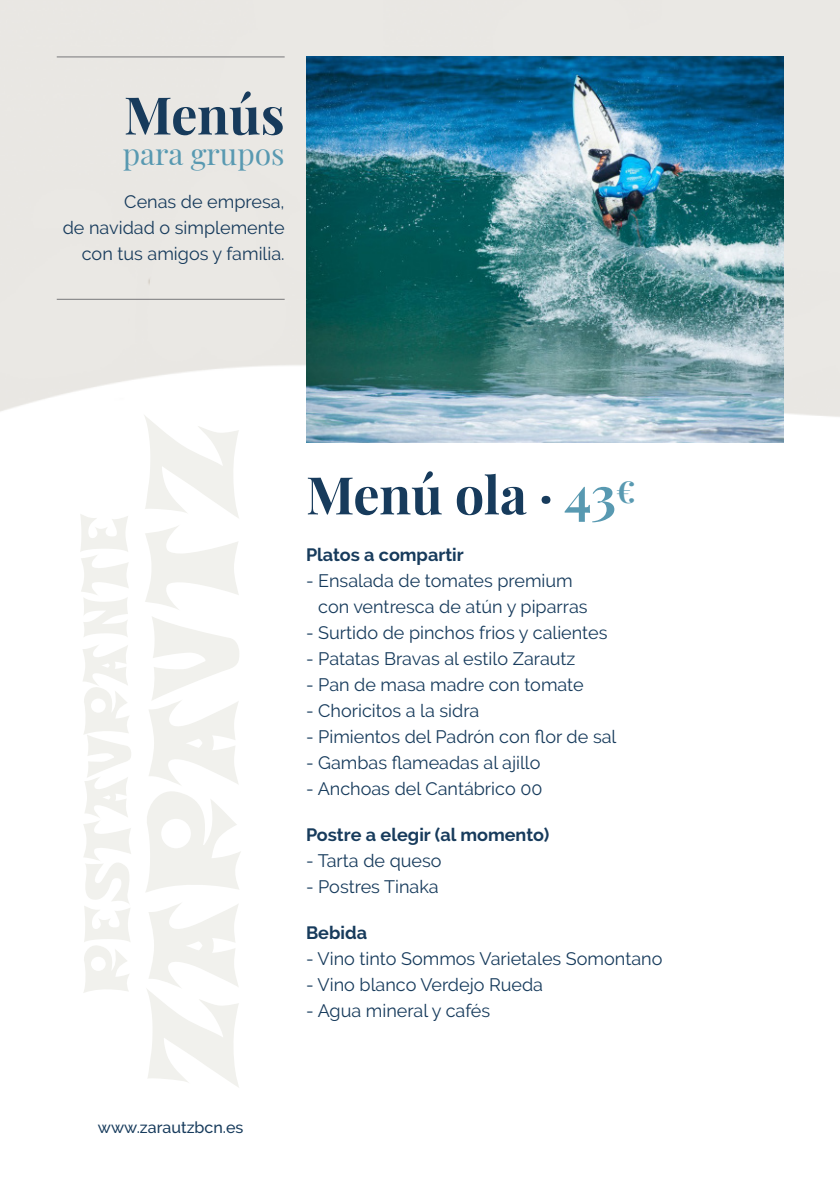
<style>
.page{position:relative;width:840px;height:1191px;background:#fff}
.page>*{position:absolute;margin:0;border:0;box-sizing:border-box;transform-origin:0 0}
.t1{font:700 52px "Playfair Display";letter-spacing:-.005em;color:#173b5c}
.t2{font:30px "Playfair Display";color:#5899b1}
.t3{font:18px/26px "Raleway";color:#173b5c;text-align:right}
.t4{font:700 18px "Raleway";color:#173b5c}
.t5{font:500 16px "Raleway";color:#173b5c}
.s1{color:#5899b1}
</style>
<div class="page">
<img style="left:0;top:0;width:839px;height:443px">
<svg style="left:147px;top:903px;width:92px;height:184px"></svg>
<svg style="left:143px;top:414px;width:98px;height:478px"></svg>
<svg style="left:83px;top:645px;width:48px;height:348px"></svg>
<svg style="left:80px;top:514px;width:49px;height:123px"></svg>
<hr style="left:57px;top:57px;width:227px;height:1px;background:#77777a">
<hr style="left:57px;top:299px;width:227px;height:1px;background:#77777a">
<img style="left:306px;top:57px;width:476px;height:385px">
<p class="t1" style="left:124px;top:74px;width:162px">Menús</p>
<p class="t2" style="left:123px;top:130px;width:163px">para grupos</p>
<p class="t3" style="left:124px;top:189px;width:162px">Cenas de empresa,</p>
<p class="t3" style="left:63px;top:215px;width:223px">de navidad o simplemente con tus amigos y familia.</p>
<p class="t5" style="left:98px;top:1118px;width:147px">www.zarautzbcn.es</p>
<p class="t1" style="left:306px;top:454px;width:331px">Menú ola · <span class="s1">43</span><sup>€</sup></p>
<p class="t4" style="left:306px;top:544px;width:159px">Platos a compartir</p>
<p class="t3" style="left:306px;top:567px;width:268px">- Ensalada de tomates premium</p>
<p class="t3" style="left:318px;top:593px;width:271px">con ventresca de atún y piparras</p>
<p class="t3" style="left:306px;top:619px;width:303px">- Surtido de pinchos frios y calientes</p>
<p class="t3" style="left:306px;top:645px;width:271px">- Patatas Bravas al estilo Zarautz</p>
<p class="t3" style="left:306px;top:671px;width:279px">- Pan de masa madre con tomate</p>
<p class="t3" style="left:306px;top:697px;width:175px">- Choricitos a la sidra</p>
<p class="t3" style="left:306px;top:723px;width:312px">- Pimientos del Padrón con flor de sal</p>
<p class="t3" style="left:306px;top:749px;width:236px">- Gambas flameadas al ajillo</p>
<p class="t3" style="left:306px;top:775px;width:238px">- Anchoas del Cantábrico 00</p>
<p class="t4" style="left:306px;top:824px;width:244px">Postre a elegir (al momento)</p>
<p class="t3" style="left:306px;top:847px;width:137px">- Tarta de queso</p>
<p class="t3" style="left:306px;top:873px;width:134px">- Postres Tinaka</p>
<p class="t4" style="left:306px;top:922px;width:63px">Bebida</p>
<p class="t3" style="left:306px;top:945px;width:357px">- Vino tinto Sommos Varietales Somontano</p>
<p class="t3" style="left:306px;top:971px;width:238px">- Vino blanco Verdejo Rueda</p>
<p class="t3" style="left:306px;top:997px;width:185px">- Agua mineral y cafés</p>
</div>
